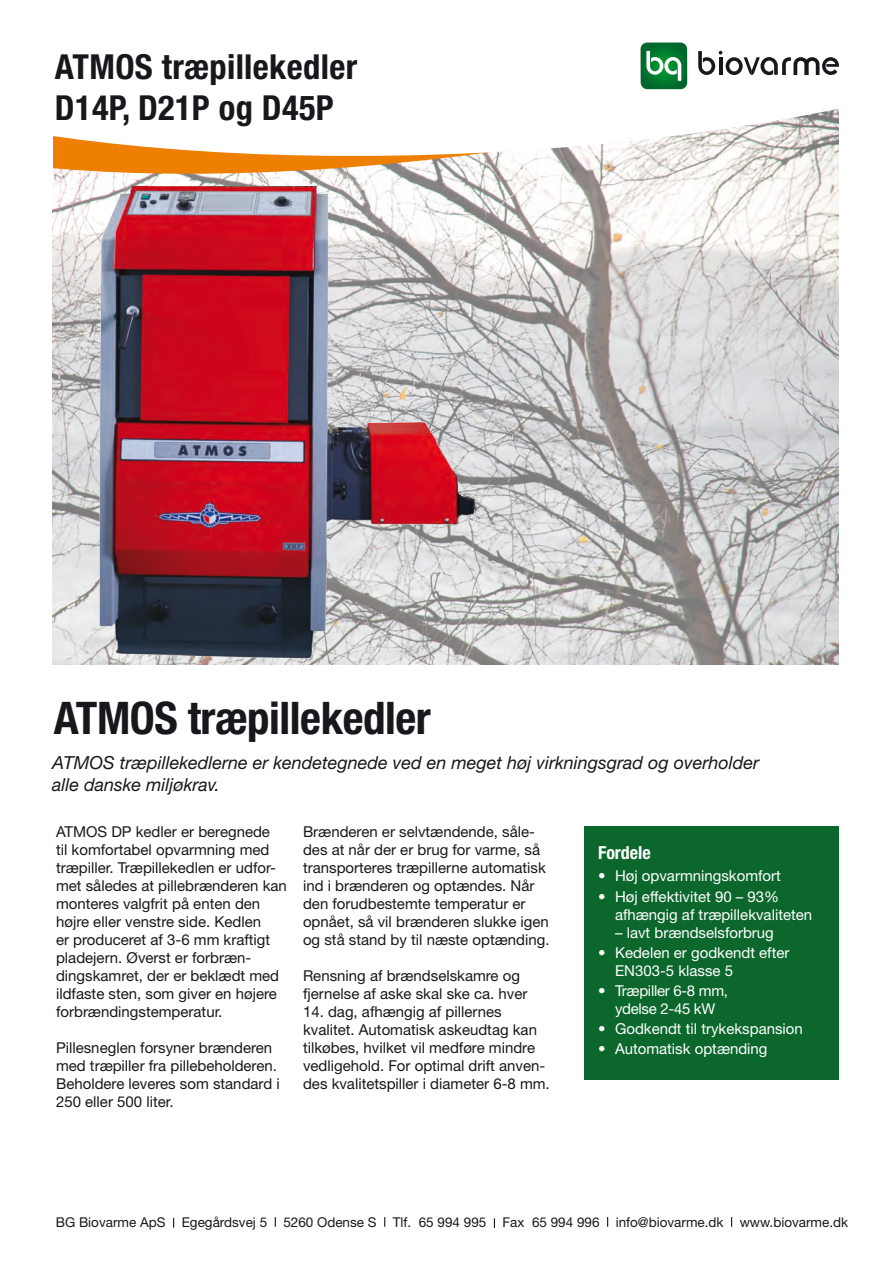
<style>
.page{position:relative;width:893px;height:1263px;background:#fff}
.page>*{position:absolute;margin:0;border:0;box-sizing:border-box;transform-origin:0 0}
.t1{font:700 condensed 45px "Helvetica Neue LT Std";letter-spacing:-.01em;color:#1a171c}
.t2{font:700 condensed 34.5px/41.4px "Helvetica Neue LT Std";letter-spacing:.01em;color:#1a171c}
.t3{font:italic 18px/22.5px "Helvetica Neue LT Std";color:#1a171c}
.t4{font:700 condensed 18px "Helvetica Neue LT Std";color:#fff}
.t5{font:15px/18px "Helvetica Neue LT Std";color:#1a171c}
.t6{font:15px/18px "Helvetica Neue LT Std";color:#fff}
.t7{font:15px/18px "Helvetica Neue LT Std";letter-spacing:-.02em;color:#fff;text-align:center}
.t8{font:13.5px "Helvetica Neue LT Std";color:#1a171c}
</style>
<div class="page">
<div style="left:584px;top:826px;width:255px;height:253px;background:#0b672c"></div>
<img style="left:52px;top:212px;width:786px;height:452px">
<svg style="left:52px;top:173px;width:787px;height:39px;fill:#f9f7f4"></svg>
<svg style="left:53px;top:42px;width:786px;height:131px"></svg>
<svg style="left:698px;top:51px;width:141px;height:24px"></svg>
<svg style="left:640px;top:43px;width:47px;height:46px;background:#328f56"></svg>
<img style="left:98px;top:186px;width:395px;height:479px">
<h2 class="t2" style="left:55px;top:45px;width:304px">ATMOS træpillekedler<br>D14P, D21P og D45P</h2>
<h1 class="t1" style="left:54px;top:691px;width:379px">ATMOS træpillekedler</h1>
<p class="t3" style="left:52px;top:751px;width:709px">ATMOS træpillekedlerne er kendetegnede ved en meget høj virkningsgrad og overholder alle danske miljøkrav.</p>
<p class="t5" style="left:56px;top:822px;width:232px">ATMOS DP kedler er beregnede<br>til komfortabel opvarmning med træpiller. Træpillekedlen er udfor&shy;met således at pillebrænderen kan monteres valgfrit på enten den højre eller venstre side. Kedlen<br>er produceret af 3-6 mm kraftigt pladejern. Øverst er forbræn&shy;dingskamret, der er beklædt med ildfaste sten, som giver en højere forbrændingstemperatur.</p>
<p class="t5" style="left:56px;top:1038px;width:225px">Pillesneglen forsyner brænderen med træpiller fra pillebeholderen.<br>Beholdere leveres som standard i<br>250 eller 500 liter.</p>
<p class="t5" style="left:303px;top:822px;width:248px">Brænderen er selvtændende, såle&shy;des at når der er brug for varme, så transporteres træpillerne automatisk ind i brænderen og optændes. Når den forudbestemte temperatur er opnået, så vil brænderen slukke igen og stå stand by til næste optænding.</p>
<p class="t5" style="left:303px;top:966px;width:226px">Rensning af brændselskamre og fjernelse af aske skal ske ca. hver</p>
<p class="t5" style="left:303px;top:1002px;width:248px">14. dag, afhængig af pillernes kvalitet. Automatisk askeudtag kan tilkøbes, hvilket vil medføre mindre vedligehold. For optimal drift anven&shy;des kvalitetspiller i diameter 6-8 mm.</p>
<p class="t4" style="left:598px;top:842px;width:54px">Fordele</p>
<p class="t6" style="left:598px;top:867px;width:184px">• Høj opvarmningskomfort</p>
<p class="t6" style="left:615px;top:887px;width:199px;text-indent:-17px">• Høj effektivitet 90 – 93% afhængig af træpillekvaliteten</p>
<p class="t6" style="left:615px;top:923px;width:160px">– lavt brændselsforbrug</p>
<p class="t6" style="left:615px;top:943px;width:176px;text-indent:-17px">• Kedelen er godkendt efter<br>EN303-5 klasse 5</p>
<p class="t7" style="left:598px;top:981px;width:132px">• Træpiller 6-8 mm, ydelse 2-45 kW</p>
<p class="t6" style="left:598px;top:1019px;width:206px">• Godkendt til trykekspansion</p>
<p class="t6" style="left:598px;top:1039px;width:171px">• Automatisk optænding</p>
<p class="t8" style="left:56px;top:1214px;width:794px">BG Biovarme ApS Egegårdsvej 5 5260 Odense S Tlf. 65 994 995 Fax 65 994 996 info@biovarme.dk www.biovarme.dk</p>
</div>
